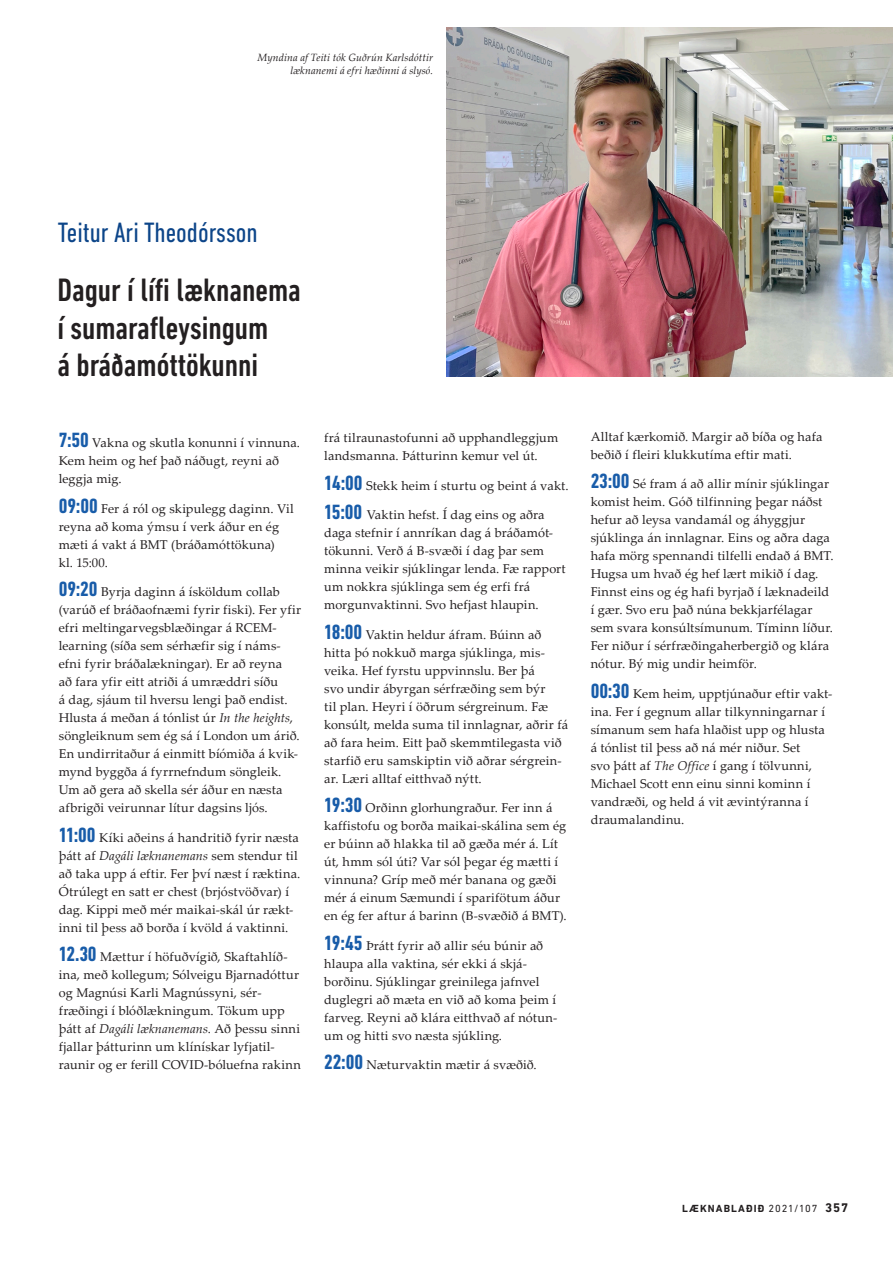
<style>
.page{position:relative;width:893px;height:1263px;background:#fff}
.page>*{position:absolute;margin:0;border:0;box-sizing:border-box;transform-origin:0 0}
.t1{font:500 condensed 33px/37.5px "DIN Next LT Pro";color:#231f20}
.t2{font:condensed 28.5px "DIN Next LT Pro";color:#0c4589}
.t3{font:12.75px/18px "Palatino Linotype";letter-spacing:.01em;color:#231f20}
.t4{font:italic 10.5px/13.5px "Palatino Linotype";letter-spacing:.01em;color:#231f20;text-align:right}
.t5{font:700 10.5px "DIN Next LT Pro";letter-spacing:.105em;color:#231f20}
.s1{font-family:"DIN Next LT Pro";font-weight:700;font-stretch:condensed;font-size:21px;color:#185ca9}
.s2{font-style:italic}
.s3{font-weight:400}
.s4{font-size:12.75px}
</style>
<div class="page">
<img style="left:447px;top:28px;width:446px;height:348px">
<p class="t4" style="left:258px;top:50px;width:177px">Myndina af Teiti tók Guðrún Karlsdóttir læknanemi á efri hæðinni á slysó.</p>
<h2 class="t2" style="left:58px;top:216px;width:201px">Teitur Ari Theodórsson</h2>
<h1 class="t1" style="left:57px;top:271px;width:245px">Dagur í lífi læknanema í sumarafleysingum<br>á bráðamóttökunni</h1>
<p class="t3" style="left:59px;top:433px;width:243px"><span class="s1">7:50</span> Vakna og skutla konunni í vinnuna.<br>Kem heim og hef það náðugt, reyni að leggja mig.</p>
<p class="t3" style="left:59px;top:499px;width:237px"><span class="s1">09:00</span> Fer á ról og skipulegg daginn. Vil reyna að koma ýmsu í verk áður en ég mæti á vakt á BMT (bráðamóttökuna)<br>kl. 15:00.</p>
<p class="t3" style="left:59px;top:582px;width:244px"><span class="s1">09:20</span> Byrja daginn á ísköldum collab (varúð ef bráðaofnæmi fyrir fiski). Fer yfir efri meltingarvegsblæðingar á RCEM&shy;learning (síða sem sérhæfir sig í náms&shy;efni fyrir bráðalækningar). Er að reyna<br>að fara yfir eitt atriði á umræddri síðu<br>á dag, sjáum til hversu lengi það endist.<br>Hlusta á meðan á tónlist úr <span class="s2">In the heights</span>, söngleiknum sem ég sá í London um árið.<br>En undirritaður á einmitt bíómiða á kvik&shy;mynd byggða á fyrrnefndum söngleik.<br>Um að gera að skella sér áður en næsta afbrigði veirunnar lítur dagsins ljós.</p>
<p class="t3" style="left:59px;top:828px;width:243px"><span class="s1">11:00</span> Kíki aðeins á handritið fyrir næsta þátt af <span class="s2">Dagáli læknanemans</span> sem stendur til að taka upp á eftir. Fer því næst í ræktina.<br>Ótrúlegt en satt er chest (brjóstvöðvar) í dag. Kippi með mér maikai-skál úr rækt&shy;inni til þess að borða í kvöld á vaktinni.</p>
<p class="t3" style="left:59px;top:947px;width:244px"><span class="s1">12.30</span> Mættur í höfuðvígið, Skaftahlíð&shy;ina, með kollegum; Sólveigu Bjarnadóttur og Magnúsi Karli Magnússyni, sér&shy;fræðingi í blóðlækningum. Tökum upp þátt af <span class="s2">Dagáli læknanemans</span>. Að þessu sinni fjallar þátturinn um klínískar lyfjatil&shy;raunir og er ferill COVID-bóluefna rakinn</p>
<p class="t3" style="left:324px;top:428px;width:236px">frá tilraunastofunni að upphandleggjum landsmanna. Þátturinn kemur vel út.</p>
<p class="t3" style="left:324px;top:476px;width:246px"><span class="s1">14:00</span> Stekk heim í sturtu og beint á vakt.</p>
<p class="t3" style="left:324px;top:505px;width:243px"><span class="s1">15:00</span> Vaktin hefst. Í dag eins og aðra daga stefnir í annríkan dag á bráðamót&shy;tökunni. Verð á B-svæði í dag þar sem minna veikir sjúklingar lenda. Fæ rapport um nokkra sjúklinga sem ég erfi frá morgunvaktinni. Svo hefjast hlaupin.</p>
<p class="t3" style="left:324px;top:625px;width:245px"><span class="s1">18:00</span> Vaktin heldur áfram. Búinn að hitta þó nokkuð marga sjúklinga, mis&shy;veika. Hef fyrstu uppvinnslu. Ber þá<br>svo undir ábyrgan sérfræðing sem býr<br>til plan. Heyri í öðrum sérgreinum. Fæ konsúlt, melda suma til innlagnar, aðrir fá að fara heim. Eitt það skemmtilegasta við starfið eru samskiptin við aðrar sérgrein&shy;ar. Læri alltaf eitthvað nýtt.</p>
<p class="t3" style="left:324px;top:798px;width:244px"><span class="s1">19:30</span> Orðinn glorhungraður. Fer inn á kaffistofu og borða maikai-skálina sem ég er búinn að hlakka til að gæða mér á. Lít út, hmm sól úti? Var sól þegar ég mætti í vinnuna? Gríp með mér banana og gæði mér á einum Sæmundi í sparifötum áður en ég fer aftur á barinn (B-svæðið á BMT).</p>
<p class="t3" style="left:324px;top:936px;width:235px"><span class="s1">19:45</span> Þrátt fyrir að allir séu búnir að hlaupa alla vaktina, sér ekki á skjá&shy;borðinu. Sjúklingar greinilega jafnvel duglegri að mæta en við að koma þeim í farveg. Reyni að klára eitthvað af nótun&shy;um og hitti svo næsta sjúkling.</p>
<p class="t3" style="left:324px;top:1055px;width:214px"><span class="s1">22:00</span> Næturvaktin mætir á svæðið.</p>
<p class="t3" style="left:591px;top:427px;width:233px">Alltaf kærkomið. Margir að bíða og hafa beðið í fleiri klukkutíma eftir mati.</p>
<p class="t3" style="left:591px;top:474px;width:244px"><span class="s1">23:00</span> Sé fram á að allir mínir sjúklingar komist heim. Góð tilfinning þegar náðst hefur að leysa vandamál og áhyggjur sjúklinga án innlagnar. Eins og aðra daga hafa mörg spennandi tilfelli endað á BMT.<br>Hugsa um hvað ég hef lært mikið í dag.<br>Finnst eins og ég hafi byrjað í læknadeild í gær. Svo eru það núna bekkjarfélagar sem svara konsúltsímunum. Tíminn líður.<br>Fer niður í sérfræðingaherbergið og klára nótur. Bý mig undir heimför.</p>
<p class="t3" style="left:591px;top:684px;width:243px"><span class="s1">00:30</span> Kem heim, upptjúnaður eftir vakt&shy;ina. Fer í gegnum allar tilkynningarnar í símanum sem hafa hlaðist upp og hlusta á tónlist til þess að ná mér niður. Set<br>svo þátt af <span class="s2">The Office</span> í gang í tölvunni, Michael Scott enn einu sinni kominn í vandræði, og held á vit ævintýranna í draumalandinu.</p>
<p class="t5" style="left:682px;top:1202px;width:168px">LÆKNABLAÐIÐ <span class="s3">2021/107</span> <span class="s4">357</span></p>
</div>
